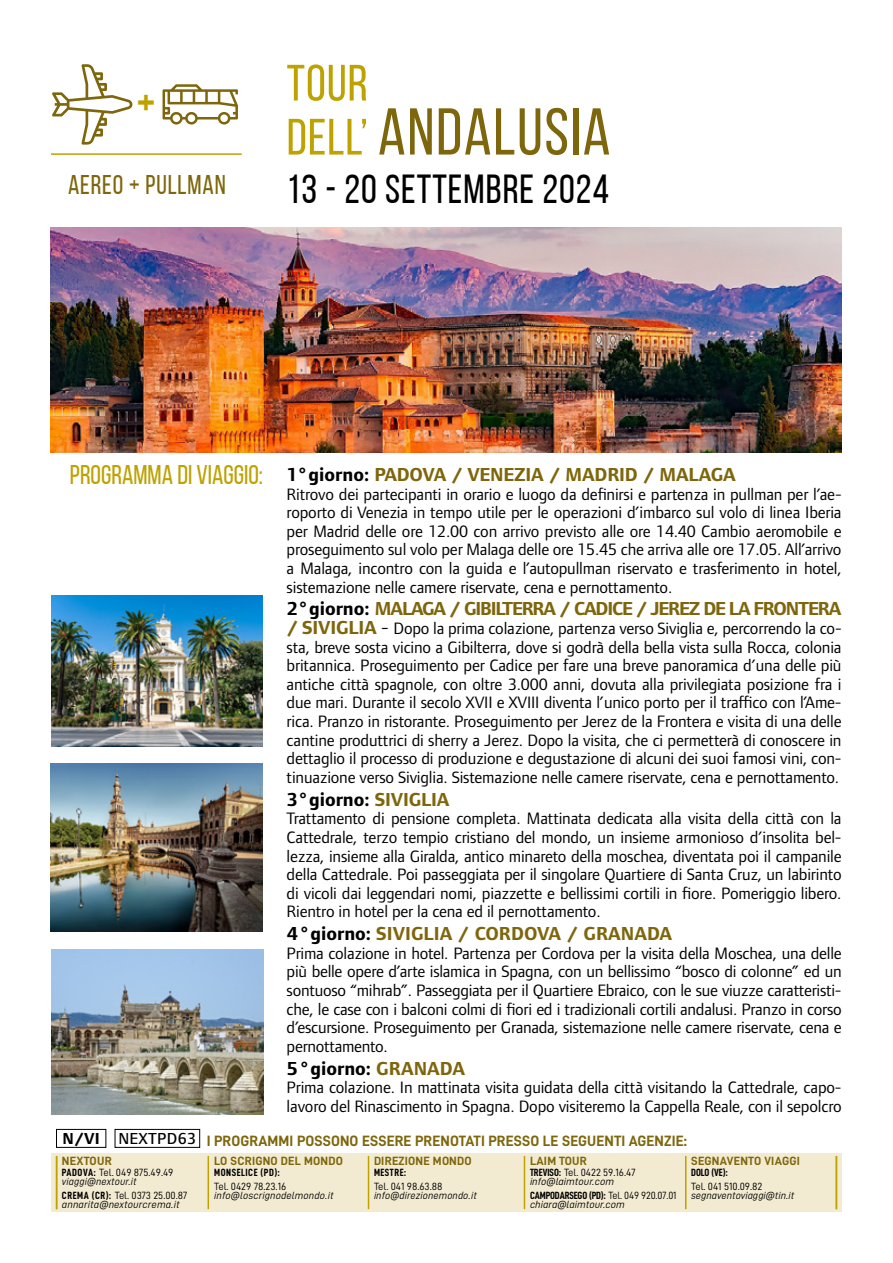
<style>
.page{position:relative;width:893px;height:1263px;background:#fff}
.page>*{position:absolute;margin:0;border:0;box-sizing:border-box;transform-origin:0 0}
.t1{font:66px "Bebas Neue";letter-spacing:.025em;color:#7d660b}
.t2{font:51px "Bebas Neue";color:#bda200}
.t3{font:700 45px "Bebas Neue";color:#bda200}
.t4{font:40.5px "Bebas Neue";letter-spacing:.025em;color:#000}
.t5{font:27px "Bebas Neue";letter-spacing:.03em;color:#7d660b}
.t6{font:700 19.5px "Foundry Form Sans OT2";letter-spacing:-.01em;color:#7d660b}
.t7{font:700 19.5px "Foundry Form Sans OT2";letter-spacing:-.06em;color:#7d660b}
.t8{font:700 19.5px "Foundry Form Sans OT2";color:#000}
.t9{font:17.1px/18.6px "Foundry Form Sans OT2";letter-spacing:-.01em;color:#000;text-align:justify}
.t10{font:500 16.5px "Foundry Form Sans OT2";letter-spacing:.02em;color:#000}
.t11{font:15px "D DIN Bold";letter-spacing:.01em;color:#7d660b}
.t12{font:12px "D DIN Bold";letter-spacing:.02em;color:#7d660b}
.t13{font:10.5px "D DIN Italic";letter-spacing:.01em;color:#000}
.t14{font:10.5px "D DIN";color:#000}
.t15{font:10.5px "D DIN Condensed Bold";color:#000}
.t16{font:10.5px "D DIN Condensed Bold";letter-spacing:.05em;color:#000}
.s1{font-size:51px;color:#bda200}
.s2{font-family:"Bebas Neue";font-weight:400;font-size:27px;color:#bda200}
.s3{color:#000}
.s4{font-weight:700;font-size:19.5px;color:#7d660b}
.s5{font-size:19.5px}
.s6{color:#7d660b}
.s7{font-weight:700}
.s8{font-family:"D DIN Condensed Bold"}
.s9{font-family:"D DIN"}
</style>
<div class="page">
<div style="left:51px;top:1153px;width:791px;height:59px;background:#f3ebd1"></div>
<hr style="left:56px;top:1156px;width:1px;height:53px;background:#bda200">
<hr style="left:524px;top:1156px;width:1px;height:53px;background:#bda200">
<hr style="left:685px;top:1156px;width:1px;height:53px;background:#bda200">
<hr style="left:836px;top:1156px;width:1px;height:53px;background:#bda200">
<hr style="left:368px;top:1156px;width:1px;height:53px;background:#bda200">
<hr style="left:208px;top:1156px;width:1px;height:53px;background:#bda200">
<img style="left:51px;top:227px;width:791px;height:226px">
<hr style="left:51px;top:153px;width:191px;height:2px;background:#bda200">
<svg style="left:163px;top:84px;width:75px;height:41px"></svg>
<svg style="left:52px;top:64px;width:81px;height:81px"></svg>
<div style="left:56px;top:1129px;width:50px;height:19px;border:1px solid #000"></div>
<div style="left:115px;top:1129px;width:85px;height:19px;border:1px solid #000"></div>
<img style="left:51px;top:949px;width:212px;height:166px">
<img style="left:51px;top:764px;width:212px;height:168px">
<img style="left:51px;top:595px;width:212px;height:151px">
<h3 class="t3" style="left:137px;top:78px;width:19px">+</h3>
<h3 class="t5" style="left:68px;top:170px;width:159px">AEREO + PULLMAN</h3>
<h2 class="t2" style="left:287px;top:55px;width:83px">TOUR</h2>
<h1 class="t1" style="left:287px;top:96px;width:325px"><span class="s1">DELL’</span> ANDALUSIA</h1>
<h3 class="t4" style="left:287px;top:167px;width:324px">13 - 20 SETTEMBRE 2024</h3>
<p class="t6" style="left:70px;top:460px;width:667px"><span class="s2">PROGRAMMA DI VIAGGIO:</span> <span class="s3">1°giorno:</span> PADOVA / VENEZIA / MADRID / MALAGA</p>
<p class="t9" style="left:287px;top:483px;width:556px">Ritrovo dei partecipanti in orario e luogo da definirsi e partenza in pullman per l’ae&shy;roporto di Venezia in tempo utile per le operazioni d’imbarco sul volo di linea Iberia per Madrid delle ore 12.00 con arrivo previsto alle ore 14.40 Cambio aeromobile e proseguimento sul volo per Malaga delle ore 15.45 che arriva alle ore 17.05. All’arrivo a Malaga, incontro con la guida e l’autopullman riservato e trasferimento in hotel, sistemazione nelle camere riservate, cena e pernottamento.</p>
<p class="t7" style="left:287px;top:594px;width:556px"><span class="s3">2°giorno:</span> MALAGA / GIBILTERRA / CADICE / JEREZ DE LA FRONTERA</p>
<p class="t9" style="left:287px;top:618px;width:556px"><span class="s4">/ SIVIGLIA</span> <span class="s5">-</span> Dopo la prima colazione, partenza verso Siviglia e, percorrendo la co&shy;sta, breve sosta vicino a Gibilterra, dove si godrà della bella vista sulla Rocca, colonia britannica. Proseguimento per Cadice per fare una breve panoramica d’una delle più antiche città spagnole, con oltre 3.000 anni, dovuta alla privilegiata posizione fra i due mari. Durante il secolo XVII e XVIII diventa l’unico porto per il traffico con l’Ame&shy;rica. Pranzo in ristorante. Proseguimento per Jerez de la Frontera e visita di una delle cantine produttrici di sherry a Jerez. Dopo la visita, che ci permetterà di conoscere in dettaglio il processo di produzione e degustazione di alcuni dei suoi famosi vini, con&shy;tinuazione verso Siviglia. Sistemazione nelle camere riservate, cena e pernottamento.</p>
<p class="t8" style="left:287px;top:785px;width:164px">3°giorno: <span class="s6">SIVIGLIA</span></p>
<p class="t9" style="left:287px;top:808px;width:556px">Trattamento di pensione completa. Mattinata dedicata alla visita della città con la Cattedrale, terzo tempio cristiano del mondo, un insieme armonioso d’insolita bel&shy;lezza, insieme alla Giralda, antico minareto della moschea, diventata poi il campanile della Cattedrale. Poi passeggiata per il singolare Quartiere di Santa Cruz, un labirinto di vicoli dai leggendari nomi, piazzette e bellissimi cortili in fiore. Pomeriggio libero.<br>Rientro in hotel per la cena ed il pernottamento.</p>
<p class="t6" style="left:287px;top:919px;width:387px"><span class="s3">4°giorno:</span> SIVIGLIA / CORDOVA / GRANADA</p>
<p class="t9" style="left:287px;top:943px;width:556px">Prima colazione in hotel. Partenza per Cordova per la visita della Moschea, una delle più belle opere d’arte islamica in Spagna, con un bellissimo “bosco di colonne” ed un sontuoso “mihrab”. Passeggiata per il Quartiere Ebraico, con le sue viuzze caratteristi&shy;che, le case con i balconi colmi di fiori ed i tradizionali cortili andalusi. Pranzo in corso d’escursione. Proseguimento per Granada, sistemazione nelle camere riservate, cena e pernottamento.</p>
<p class="t8" style="left:287px;top:1054px;width:180px">5°giorno: <span class="s6">GRANADA</span></p>
<p class="t9" style="left:287px;top:1077px;width:556px">Prima colazione. In mattinata visita guidata della città visitando la Cattedrale, capo&shy;lavoro del Rinascimento in Spagna. Dopo visiteremo la Cappella Reale, con il sepolcro</p>
<p class="t10" style="left:62px;top:1126px;width:135px"><span class="s7">N/VI</span> NEXTPD63</p>
<p class="t12" style="left:62px;top:1154px;width:51px">NEXTOUR</p>
<p class="t14" style="left:62px;top:1167px;width:113px"><span class="s8">PADOVA:</span> Tel. 049 875.49.49</p>
<p class="t13" style="left:62px;top:1176px;width:76px">viaggi@nextour.it</p>
<p class="t14" style="left:62px;top:1189px;width:127px"><span class="s8">CREMA (CR):</span> Tel. 0373 25.00.87</p>
<p class="t13" style="left:62px;top:1198px;width:119px">annarita@nextourcrema.it</p>
<p class="t11" style="left:207px;top:1133px;width:482px">I PROGRAMMI POSSONO ESSERE PRENOTATI PRESSO LE SEGUENTI AGENZIE:</p>
<p class="t12" style="left:214px;top:1154px;width:130px">LO SCRIGNO DEL MONDO</p>
<p class="t16" style="left:214px;top:1167px;width:67px">MONSELICE (PD):</p>
<p class="t14" style="left:214px;top:1180px;width:74px">Tel. 0429 78.23.16</p>
<p class="t13" style="left:214px;top:1189px;width:121px">info@loscrignodelmondo.it</p>
<p class="t12" style="left:374px;top:1154px;width:99px">DIREZIONE MONDO</p>
<p class="t15" style="left:374px;top:1167px;width:34px">MESTRE:</p>
<p class="t14" style="left:374px;top:1180px;width:70px">Tel. 041 98.63.88</p>
<p class="t13" style="left:374px;top:1189px;width:104px">info@direzionemondo.it</p>
<p class="t12" style="left:530px;top:1154px;width:59px">LAIM TOUR</p>
<p class="t14" style="left:530px;top:1167px;width:107px"><span class="s8">TREVISO:</span> Tel. 0422 59.16.47</p>
<p class="t13" style="left:530px;top:1176px;width:86px">info@laimtour.com</p>
<p class="t15" style="left:530px;top:1189px;width:148px">CAMPODARSEGO (PD): <span class="s9">Tel. 049 920.07.01</span></p>
<p class="t13" style="left:530px;top:1198px;width:96px">chiara@laimtour.com</p>
<p class="t12" style="left:691px;top:1154px;width:110px">SEGNAVENTO VIAGGI</p>
<p class="t15" style="left:691px;top:1167px;width:38px">DOLO (VE):</p>
<p class="t14" style="left:691px;top:1180px;width:73px">Tel. 041 510.09.82</p>
<p class="t13" style="left:691px;top:1189px;width:105px">segnaventoviaggi@tin.it</p>
</div>
